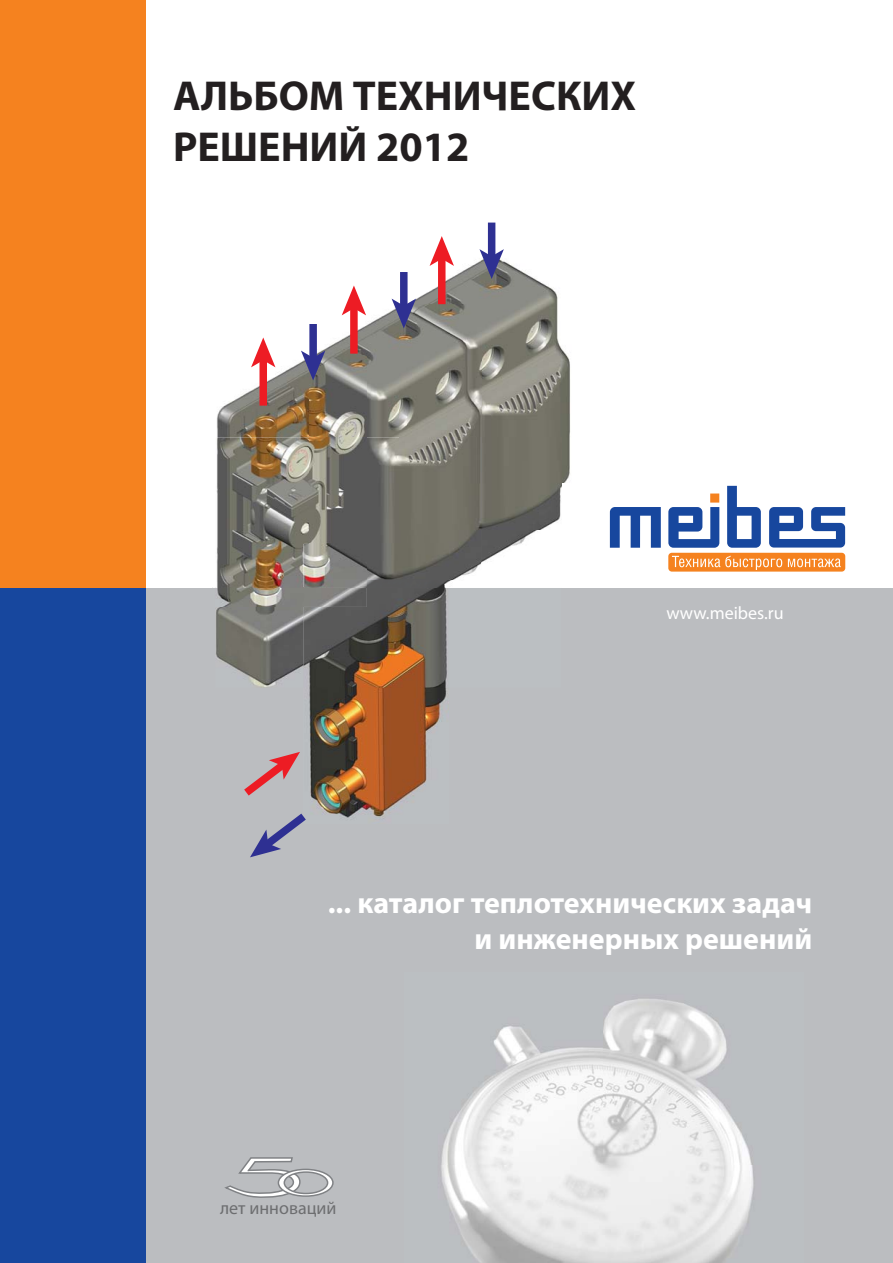
<style>
.page{position:relative;width:893px;height:1263px;background:#fff}
.page>*{position:absolute;margin:0;border:0;box-sizing:border-box;transform-origin:0 0}
.t1{font:700 42px/50.4px "Myriad Pro";color:#231f20}
.t2{font:700 30px/36px "Myriad Pro";color:#fff;text-align:right}
.t3{font:18px "Myriad Pro";color:#fff}
.t4{font:18px "Myriad Pro";color:#6d6e70}
</style>
<div class="page">
<div style="left:0;top:0;width:146px;height:588px;background:#f5821f"></div>
<div style="left:0;top:588px;width:146px;height:675px;background:#17479e"></div>
<div style="left:146px;top:588px;width:747px;height:675px;background:#bbbdc0"></div>
<svg style="left:225px;top:1157px;width:106px;height:41px"></svg>
<div style="left:283px;top:1171px;width:45px;height:23px;border:2px solid #808285;border-radius:50%"></div>
<div style="left:278px;top:1169px;width:56px;height:28px;border:2px solid #808285;border-radius:50%"></div>
<div style="left:710px;top:494px;width:9px;height:9px;background:#f5821f"></div>
<svg style="left:610px;top:507px;width:51px;height:41px"></svg>
<svg style="left:668px;top:507px;width:51px;height:41px"></svg>
<svg style="left:727px;top:486px;width:34px;height:62px"></svg>
<svg style="left:769px;top:507px;width:76px;height:41px"></svg>
<div style="left:668px;top:553px;width:177px;height:19px;background:#f5821f;border-radius:4px"></div>
<svg style="left:672px;top:556px;width:110px;height:14px"></svg>
<svg style="left:788px;top:559px;width:53px;height:8px"></svg>
<img style="left:309px;top:580px;width:139px;height:238px">
<img style="left:216px;top:588px;width:232px;height:100px">
<img style="left:448px;top:529px;width:95px;height:53px">
<img style="left:445px;top:261px;width:125px;height:222px">
<img style="left:407px;top:265px;width:31px;height:39px">
<img style="left:481px;top:438px;width:80px;height:91px">
<img style="left:321px;top:304px;width:160px;height:134px">
<img style="left:367px;top:438px;width:114px;height:142px">
<img style="left:216px;top:588px;width:151px;height:19px">
<img style="left:212px;top:362px;width:97px;height:226px">
<img style="left:215px;top:438px;width:94px;height:150px">
<img style="left:309px;top:355px;width:58px;height:225px">
<svg style="left:244px;top:752px;width:70px;height:105px"></svg>
<div style="left:259px;top:359px;width:8px;height:47px;background:#ed1c24"></div>
<svg style="left:251px;top:338px;width:24px;height:29px"></svg>
<div style="left:309px;top:324px;width:8px;height:35px;background:#2e3092"></div>
<svg style="left:301px;top:351px;width:24px;height:29px"></svg>
<div style="left:350px;top:307px;width:8px;height:47px;background:#ed1c24"></div>
<svg style="left:342px;top:286px;width:24px;height:29px"></svg>
<div style="left:400px;top:272px;width:7px;height:35px;background:#2e3092"></div>
<svg style="left:392px;top:299px;width:24px;height:29px"></svg>
<div style="left:438px;top:257px;width:7px;height:47px;background:#ed1c24"></div>
<svg style="left:430px;top:236px;width:24px;height:30px"></svg>
<div style="left:488px;top:223px;width:7px;height:35px;background:#2e3092"></div>
<svg style="left:479px;top:249px;width:25px;height:30px"></svg>
<img style="left:441px;top:999px;width:313px;height:264px">
<h1 class="t1" style="left:173px;top:75px;width:464px">АЛЬБОМ ТЕХНИЧЕСКИХ<br>РЕШЕНИЙ 2012</h1>
<p class="t3" style="left:666px;top:607px;width:119px">www.meibes.ru</p>
<p class="t2" style="left:328px;top:888px;width:486px">... каталог теплотехнических задач и инженерных решений</p>
<p class="t4" style="left:220px;top:1201px;width:118px">лет инноваций</p>
</div>
